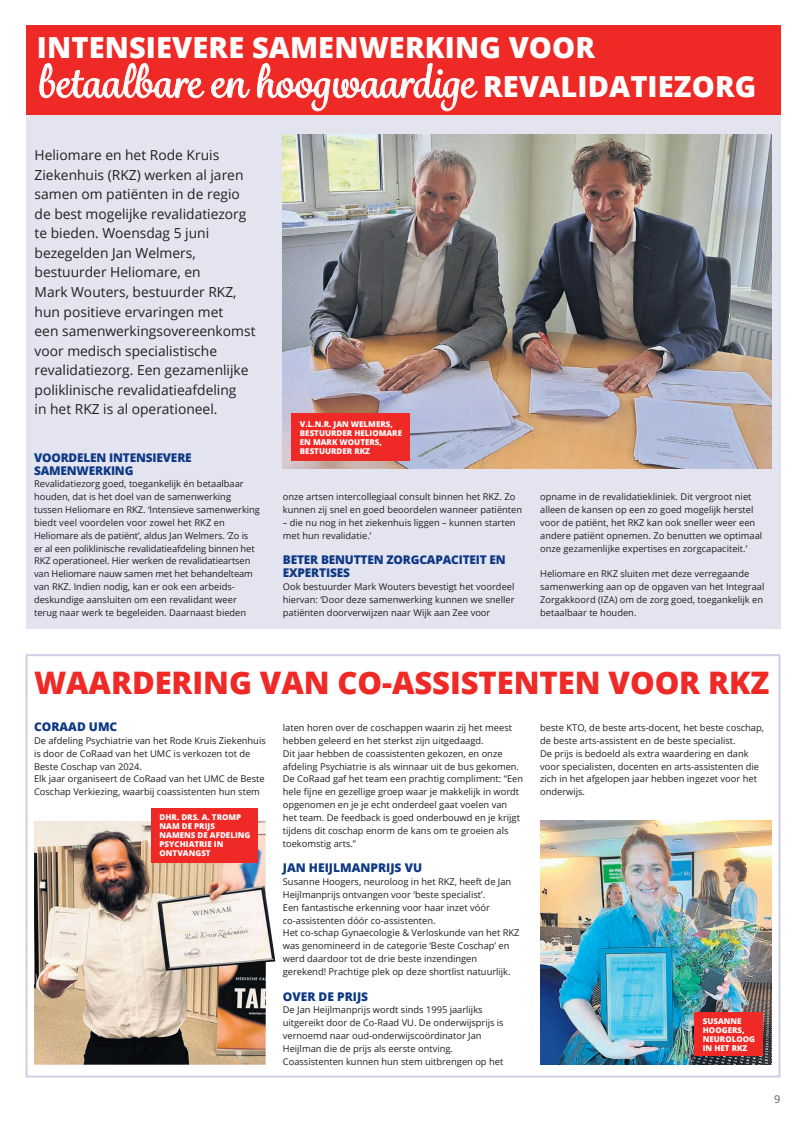
<style>
.page{position:relative;width:806px;height:1129px;background:#fff}
.page>*{position:absolute;margin:0;border:0;box-sizing:border-box;transform-origin:0 0}
.t1{font:500 44px "Grafolita Script";letter-spacing:.005em;color:#fff}
.t2{font:800 31px "Open Sans";letter-spacing:-.005em;color:#ee2926}
.t3{font:800 29px "Open Sans";letter-spacing:.005em;color:#fff}
.t4{font:13.8px/19.5px "Open Sans";color:#231f20}
.t5{font:800 12px/12.8px "Open Sans";letter-spacing:-.015em;color:#0d3884}
.t6{font:600 11px "Open Sans";color:#808285}
.t7{font:9.3px/12.8px "Open Sans";color:#231f20}
.t8{font:800 8px/9px "Open Sans";color:#fff}
.s1{font-family:"Open Sans";font-weight:800;font-size:29px}
</style>
<div class="page">
<div style="left:26px;top:26px;width:754px;height:602px;background:#e3e4f0"></div>
<div style="left:26px;top:26px;width:754px;height:89px;background:#ee2926"></div>
<svg style="left:39px;top:63px;width:165px;height:35px"></svg>
<svg style="left:211px;top:78px;width:39px;height:20px"></svg>
<svg style="left:257px;top:63px;width:220px;height:48px"></svg>
<img style="left:283px;top:134px;width:488px;height:334px">
<div style="left:26px;top:654px;width:754px;height:423px;border:2px solid #cecfe5"></div>
<img style="left:34px;top:820px;width:241px;height:244px">
<img style="left:540px;top:820px;width:231px;height:244px">
<div style="left:151px;top:808px;width:106px;height:54px;background:#ee2926"></div>
<div style="left:291px;top:413px;width:119px;height:47px;background:#ee2926"></div>
<div style="left:693px;top:1012px;width:69px;height:43px;background:#ee2926"></div>
<h3 class="t3" style="left:37px;top:26px;width:559px">INTENSIEVERE SAMENWERKING VOOR</h3>
<h1 class="t1" style="left:37px;top:53px;width:720px">betaalbare en hoogwaardige <span class="s1">REVALIDATIEZORG</span></h1>
<p class="t4" style="left:35px;top:145px;width:222px">Heliomare en het Rode Kruis<br>Ziekenhuis (RKZ) werken al jaren samen om patiënten in de regio de best mogelijke revalidatiezorg te bieden. Woensdag 5 juni bezegelden Jan Welmers, bestuurder Heliomare, en<br>Mark Wouters, bestuurder RKZ, hun positieve ervaringen met<br>een samenwerkingsovereenkomst voor medisch specialistische revalidatiezorg. Een gezamenlijke poliklinische revalidatieafdeling<br>in het RKZ is al operationeel.</p>
<p class="t5" style="left:34px;top:450px;width:159px">VOORDELEN INTENSIEVERE<br>SAMENWERKING</p>
<p class="t7" style="left:34px;top:477px;width:227px">Revalidatiezorg goed, toegankelijk én betaalbaar houden, dat is het doel van de samenwerking tussen Heliomare en RKZ. ‘Intensieve samenwerking biedt veel voordelen voor zowel het RKZ en Heliomare als de patiënt’, aldus Jan Welmers. ‘Zo is<br>er al een poliklinische revalidatieafdeling binnen het RKZ operationeel. Hier werken de revalidatieartsen van Heliomare nauw samen met het behandelteam van RKZ. Indien nodig, kan er ook een arbeids&shy;deskundige aansluiten om een revalidant weer terug naar werk te begeleiden. Daarnaast bieden</p>
<p class="t8" style="left:300px;top:418px;width:104px">V.L.N.R. JAN WELMERS,<br>BESTUURDER HELIOMARE<br>EN MARK WOUTERS,<br>BESTUURDER RKZ</p>
<p class="t7" style="left:283px;top:490px;width:241px">onze artsen intercollegiaal consult binnen het RKZ. Zo kunnen zij snel en goed beoordelen wanneer patiënten</p>
<p class="t7" style="left:283px;top:515px;width:234px">– die nu nog in het ziekenhuis liggen – kunnen starten met hun revalidatie.’</p>
<p class="t5" style="left:283px;top:553px;width:224px">BETER BENUTTEN ZORGCAPACITEIT EN<br>EXPERTISES</p>
<p class="t7" style="left:283px;top:580px;width:233px;text-align:justify">Ook bestuurder Mark Wouters bevestigt het voordeel hiervan: ‘Door deze samenwerking kunnen we sneller patiënten doorverwijzen naar Wijk aan Zee voor</p>
<p class="t7" style="left:540px;top:490px;width:223px">opname in de revalidatiekliniek. Dit vergroot niet alleen de kansen op een zo goed mogelijk herstel voor de patiënt, het RKZ kan ook sneller weer een andere patiënt opnemen. Zo benutten we optimaal onze gezamenlijke expertises en zorgcapaciteit.’</p>
<p class="t7" style="left:540px;top:567px;width:225px">Heliomare en RKZ sluiten met deze verregaande samenwerking aan op de opgaven van het Integraal Zorgakkoord (IZA) om de zorg goed, toegankelijk en betaalbaar te houden.</p>
<h2 class="t2" style="left:34px;top:658px;width:736px">WAARDERING VAN CO-ASSISTENTEN VOOR RKZ</h2>
<p class="t5" style="left:34px;top:719px;width:85px">CORAAD UMC</p>
<p class="t7" style="left:34px;top:733px;width:233px">De afdeling Psychiatrie van het Rode Kruis Ziekenhuis is door de CoRaad van het UMC is verkozen tot de Beste Coschap van 2024.<br>Elk jaar organiseert de CoRaad van het UMC de Beste Coschap Verkiezing, waarbij coassistenten hun stem</p>
<p class="t7" style="left:540px;top:721px;width:225px">beste KTO, de beste arts-docent, het beste coschap, de beste arts-assistent en de beste specialist.<br>De prijs is bedoeld als extra waardering en dank voor specialisten, docenten en arts-assistenten die zich in het afgelopen jaar hebben ingezet voor het onderwijs.</p>
<p class="t7" style="left:283px;top:721px;width:242px">laten horen over de coschappen waarin zij het meest hebben geleerd en het sterkst zijn uitgedaagd.<br>Dit jaar hebben de coassistenten gekozen, en onze afdeling Psychiatrie is als winnaar uit de bus gekomen.<br>De CoRaad gaf het team een prachtig compliment: “Een hele fijne en gezellige groep waar je makkelijk in wordt opgenomen en je je echt onderdeel gaat voelen van het team. De feedback is goed onderbouwd en je krijgt tijdens dit coschap enorm de kans om te groeien als toekomstig arts.”</p>
<p class="t5" style="left:283px;top:860px;width:141px">JAN HEIJLMANPRIJS VU</p>
<p class="t7" style="left:283px;top:874px;width:238px">Susanne Hoogers, neuroloog in het RKZ, heeft de Jan Heijlmanprijs ontvangen voor ‘beste specialist’.<br>Een fantastische erkenning voor haar inzet vóór co-assistenten dóór co-assistenten.<br>Het co-schap Gynaecologie &amp; Verloskunde van het RKZ was genomineerd in de categorie ‘Beste Coschap’ en werd daardoor tot de drie beste inzendingen gerekend! Prachtige plek op deze shortlist natuurlijk.</p>
<p class="t5" style="left:283px;top:988px;width:87px">OVER DE PRIJS</p>
<p class="t7" style="left:283px;top:1003px;width:222px">De Jan Heijlmanprijs wordt sinds 1995 jaarlijks uitgereikt door de Co-Raad VU. De onderwijsprijs is vernoemd naar oud-onderwijscoördinator Jan Heijlman die de prijs als eerste ontving.<br>Coassistenten kunnen hun stem uitbrengen op het</p>
<p class="t8" style="left:159px;top:812px;width:92px">DHR. DRS. A. TROMP<br>NAM DE PRIJS<br>NAMENS DE AFDELING<br>PSYCHIATRIE IN<br>ONTVANGST</p>
<p class="t8" style="left:702px;top:1015px;width:54px">SUSANNE<br>HOOGERS,<br>NEUROLOOG<br>IN HET RKZ</p>
<p class="t6" style="left:773px;top:1091px;width:8px">9</p>
</div>
